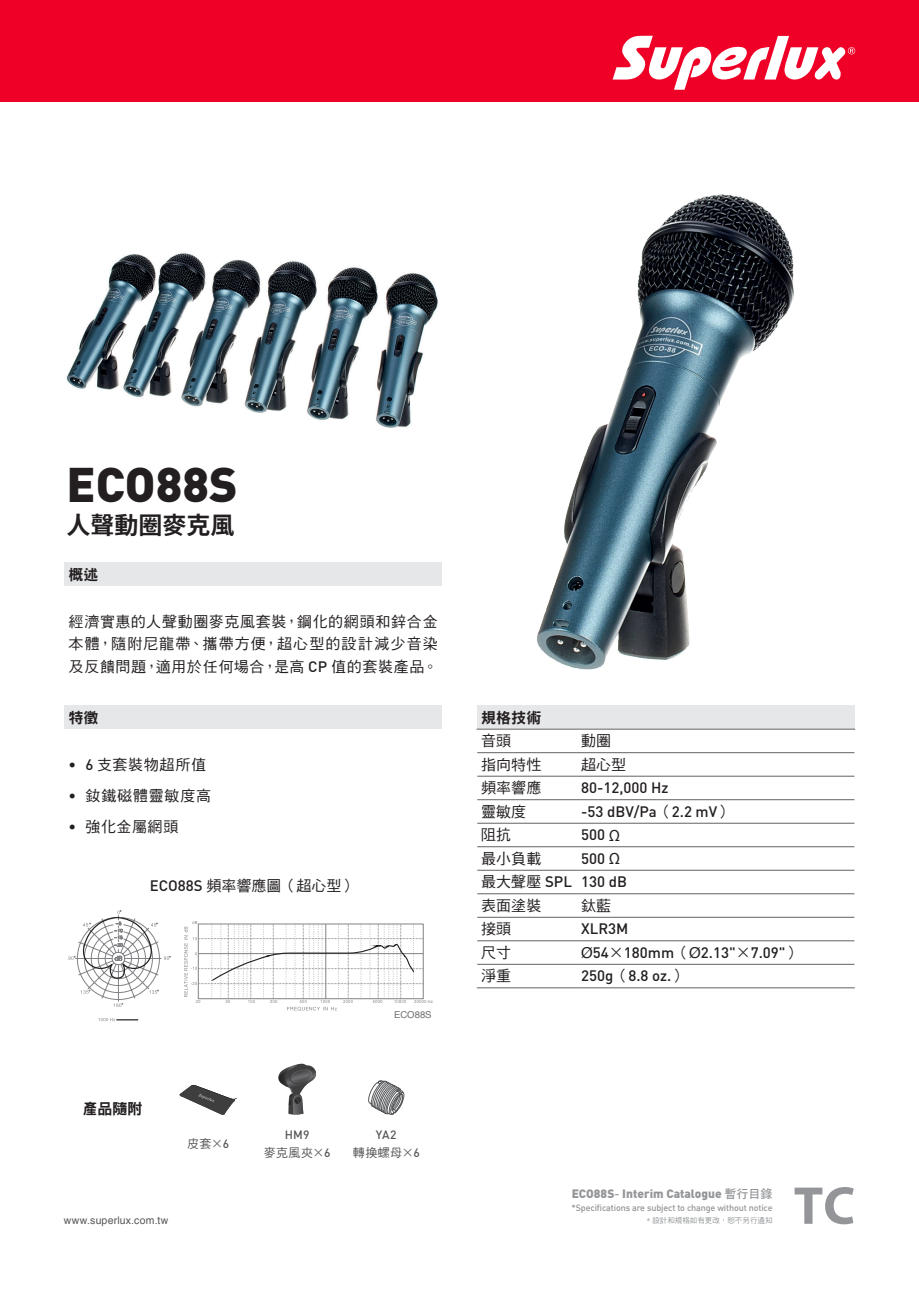
<style>
.page{position:relative;width:919px;height:1289px;background:#fff}
.page>*{position:absolute;margin:0;border:0;box-sizing:border-box;transform-origin:0 0}
.t1{font:700 53.7px "Myriad Pro";color:#939598}
.t2{font:900 48px "DIN";color:#231f20}
.t3{font:700 24px "Noto Sans CJ Ktc";color:#231f20}
.t4{font:15px/22.5px "DF Hei Std W5";letter-spacing:.04em;color:#231f20;text-align:justify}
.t5{font:500 15px "DIN Pro";color:#231f20}
.t6{font:15px "DF Hei Std W5";color:#231f20}
.t7{font:15px "DF Hei Std W9";color:#231f20}
.t8{font:900 12px "DIN";color:#939598}
.t9{font:12px/18px "DF Hei Std W5";letter-spacing:.03em;color:#57585a;text-align:center}
.t10{font:10.5px "Helvetica";letter-spacing:.02em;color:#57585a}
.t11{font:9.45px "Helvetica";color:#6c6d70}
.t12{font:500 9px "DIN";letter-spacing:-.015em;color:#939598}
.t13{font:7.5px "DF Hei Std W5";color:#939598}
.s1{font-family:"DIN Pro";font-weight:500}
.s2{font-family:"DF Hei Std W5";font-weight:400}
.s3{font-family:"Noto Sans CJ Ksc";font-weight:400}
.s4{font-family:"Helvetica";font-weight:400}
.s5{font-family:"DF Hei Std W7";font-weight:400}
.s6{font-family:"DIN Pro"}
</style>
<div class="page">
<div style="left:64px;top:562px;width:378px;height:24px;background:#e6e7e9"></div>
<div style="left:64px;top:705px;width:378px;height:24px;background:#e6e7e9"></div>
<div style="left:0;top:0;width:918px;height:102px;background:#ef0027"></div>
<svg style="left:612px;top:36px;width:243px;height:54px"></svg>
<div style="left:477px;top:705px;width:377px;height:24px;background:#e6e7e9"></div>
<hr style="left:476px;top:729px;width:101px;height:1px;background:#636366">
<hr style="left:577px;top:729px;width:278px;height:1px;background:#636366">
<hr style="left:477px;top:752px;width:100px;height:1px;background:#636366">
<hr style="left:577px;top:752px;width:277px;height:1px;background:#636366">
<hr style="left:477px;top:776px;width:100px;height:1px;background:#636366">
<hr style="left:577px;top:776px;width:277px;height:1px;background:#636366">
<hr style="left:477px;top:799px;width:100px;height:1px;background:#636366">
<hr style="left:577px;top:799px;width:277px;height:1px;background:#636366">
<hr style="left:477px;top:823px;width:100px;height:1px;background:#636366">
<hr style="left:577px;top:823px;width:277px;height:1px;background:#636366">
<hr style="left:477px;top:846px;width:100px;height:1px;background:#636366">
<hr style="left:577px;top:846px;width:277px;height:1px;background:#636366">
<hr style="left:477px;top:870px;width:100px;height:1px;background:#636366">
<hr style="left:577px;top:870px;width:277px;height:1px;background:#636366">
<hr style="left:477px;top:893px;width:100px;height:1px;background:#636366">
<hr style="left:577px;top:893px;width:277px;height:1px;background:#636366">
<hr style="left:477px;top:917px;width:100px;height:1px;background:#636366">
<hr style="left:577px;top:917px;width:277px;height:1px;background:#636366">
<hr style="left:477px;top:940px;width:100px;height:1px;background:#636366">
<hr style="left:577px;top:940px;width:277px;height:1px;background:#636366">
<hr style="left:477px;top:964px;width:100px;height:1px;background:#636366">
<hr style="left:577px;top:964px;width:277px;height:1px;background:#636366">
<hr style="left:477px;top:987px;width:100px;height:1px;background:#636366">
<hr style="left:577px;top:987px;width:277px;height:1px;background:#636366">
<img style="left:537px;top:194px;width:257px;height:476px">
<svg style="left:98px;top:1018px;width:40px;height:3px"></svg>
<svg style="left:184px;top:921px;width:249px;height:89px"></svg>
<svg style="left:68px;top:910px;width:103px;height:97px"></svg>
<svg style="left:278px;top:1063px;width:38px;height:51px"></svg>
<svg style="left:179px;top:1084px;width:58px;height:30px"></svg>
<svg style="left:368px;top:1080px;width:36px;height:35px"></svg>
<img style="left:66px;top:253px;width:372px;height:175px">
<p class="t2" style="left:66px;top:452px;width:172px">ECO88S</p>
<p class="t3" style="left:66px;top:512px;width:170px">人聲動圈麥克風</p>
<p class="t7" style="left:69px;top:566px;width:31px">概述</p>
<p class="t4" style="left:69px;top:610px;width:370px">經濟實惠的人聲動圈麥克風套裝，鋼化的網頭和鋅合金本體，隨附尼龍帶、攜帶方便，超心型的設計減少音染及反饋問題，適用於任何場合，是高 <span class="s1">CP</span> 值的套裝產品。</p>
<p class="t7" style="left:69px;top:709px;width:31px">特徵</p>
<p class="t4" style="left:69px;top:753px;width:139px"><span class="s1">• 6</span> 支套裝物超所值</p>
<p class="t4" style="left:69px;top:784px;width:144px"><span class="s1">•</span> 釹鐵磁體靈敏度高</p>
<p class="t4" style="left:69px;top:815px;width:111px"><span class="s1">•</span> 強化金屬網頭</p>
<p class="t6" style="left:150px;top:877px;width:208px"><span class="s1">ECO88S</span> 頻率響應圖（超心型）</p>
<p class="t7" style="left:83px;top:1100px;width:62px">產品隨附</p>
<p class="t11" style="left:394px;top:1007px;width:39px">ECO88S</p>
<p class="t9" style="left:187px;top:1134px;width:43px">皮套×<span class="s1">6</span></p>
<p class="t9" style="left:264px;top:1125px;width:68px"><span class="s1">HM9<br></span>麥克風夾×<span class="s1">6</span></p>
<p class="t9" style="left:353px;top:1125px;width:68px"><span class="s1">YA2<br></span>轉換螺母×<span class="s1">6</span></p>
<p class="t7" style="left:481px;top:709px;width:61px">規格技術</p>
<p class="t4" style="left:481px;top:729px;width:31px">音頭</p>
<p class="t4" style="left:581px;top:729px;width:31px">動圈</p>
<p class="t4" style="left:481px;top:753px;width:61px">指向特性</p>
<p class="t4" style="left:581px;top:753px;width:46px">超心型</p>
<p class="t4" style="left:481px;top:776px;width:61px">頻率響應</p>
<p class="t5" style="left:581px;top:777px;width:89px">80-12,000 Hz</p>
<p class="t4" style="left:481px;top:800px;width:46px">靈敏度</p>
<p class="t5" style="left:581px;top:801px;width:152px">-53 dBV/Pa<span class="s2">（</span>2.2 mV<span class="s2">）</span></p>
<p class="t4" style="left:481px;top:823px;width:31px">阻抗</p>
<p class="t5" style="left:581px;top:824px;width:40px">500 <span class="s3">Ω</span></p>
<p class="t4" style="left:481px;top:847px;width:61px">最小負載</p>
<p class="t5" style="left:581px;top:848px;width:40px">500 <span class="s3">Ω</span></p>
<p class="t4" style="left:481px;top:870px;width:92px">最大聲壓 <span class="s1">SPL</span></p>
<p class="t5" style="left:581px;top:871px;width:47px">130 dB</p>
<p class="t4" style="left:481px;top:894px;width:61px">表面塗裝</p>
<p class="t4" style="left:581px;top:894px;width:31px">鈦藍</p>
<p class="t4" style="left:481px;top:917px;width:31px">接頭</p>
<p class="t5" style="left:581px;top:918px;width:49px">XLR3M</p>
<p class="t4" style="left:481px;top:941px;width:31px">尺寸</p>
<p class="t5" style="left:581px;top:942px;width:221px"><span class="s4">Ø</span>54<span class="s2">×</span>180mm<span class="s2">（</span><span class="s4">Ø</span>2.13"<span class="s2">×</span>7.09"<span class="s2">）</span></p>
<p class="t4" style="left:481px;top:964px;width:31px">淨重</p>
<p class="t5" style="left:581px;top:965px;width:107px">250g<span class="s2">（</span>8.8 oz.<span class="s2">）</span></p>
<p class="t8" style="left:571px;top:1185px;width:202px">ECO88S<span class="s1">-</span> Interim Catalogue <span class="s5">暫行目錄</span></p>
<p class="t12" style="left:571px;top:1202px;width:202px">*Specifications are subject to change <span class="s6">without notice</span></p>
<p class="t10" style="left:64px;top:1211px;width:106px">www.superlux.com.tw</p>
<p class="t13" style="left:647px;top:1216px;width:127px">* 設計和規格如有更改，恕不另行通知</p>
<h1 class="t1" style="left:793px;top:1170px;width:63px">TC</h1>
</div>
